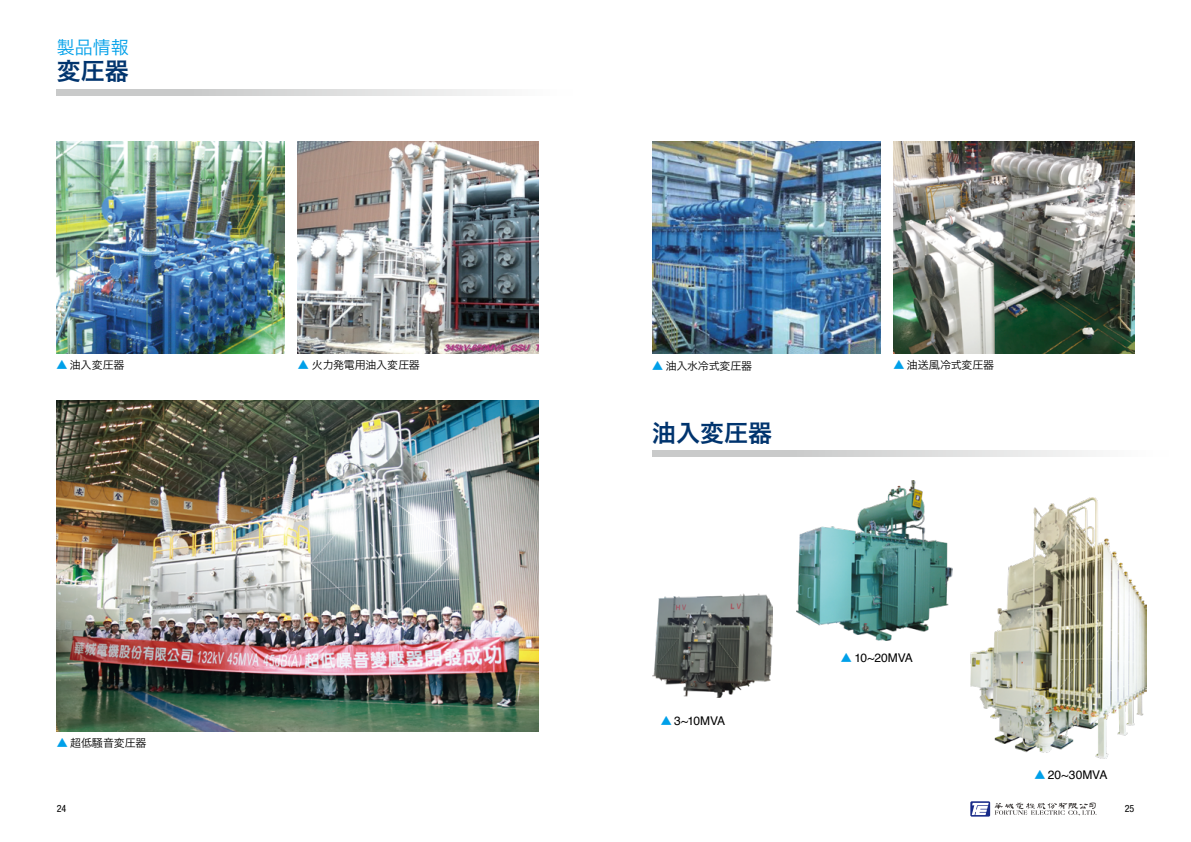
<style>
.page{position:relative;width:1191px;height:842px;background:#fff}
.page>*{position:absolute;margin:0;border:0;box-sizing:border-box;transform-origin:0 0}
.t1{font:24px "Hira Kaku Pro N W6";color:#00346e}
.t2{font:18px "Hira Kaku Pro N W3";color:#00a0e9}
.t3{font:12px "Helvetica";letter-spacing:-.01em;color:#000}
.t4{font:11px "Hira Kaku Pro N W3";letter-spacing:-.02em;color:#000}
.t5{font:condensed 10px "Helvetica Neue";color:#000}
.s1{font-family:"Source Han Sans TW";color:#00a0e9}
.s2{font-family:"Source Han Sans TW";font-size:11px;color:#00a0e9}
</style>
<div class="page">
<svg style="left:994px;top:802px;width:102px;height:14px"></svg>
<svg style="left:970px;top:801px;width:20px;height:16px"></svg>
<svg style="left:971px;top:803px;width:17px;height:12px"></svg>
<svg style="left:57px;top:89px;width:437px;height:7px;background:#d8d8d8"></svg>
<img style="left:652px;top:594px;width:120px;height:104px">
<img style="left:797px;top:480px;width:155px;height:161px">
<img style="left:970px;top:497px;width:176px;height:262px">
<img style="left:652px;top:141px;width:228px;height:212px">
<svg style="left:652px;top:451px;width:438px;height:6px;background:#d8d8d8"></svg>
<img style="left:56px;top:141px;width:228px;height:212px">
<img style="left:298px;top:141px;width:241px;height:212px">
<img style="left:56px;top:400px;width:482px;height:331px">
<img style="left:893px;top:141px;width:241px;height:212px">
<h2 class="t2" style="left:57px;top:31px;width:73px">製品情報</h2>
<h1 class="t1" style="left:57px;top:50px;width:73px">変圧器</h1>
<p class="t4" style="left:56px;top:355px;width:69px"><span class="s1">▲</span> 油入変圧器</p>
<p class="t4" style="left:298px;top:355px;width:124px"><span class="s1">▲</span> 火力発電用油入変圧器</p>
<p class="t4" style="left:652px;top:356px;width:101px"><span class="s1">▲</span> 油入水冷式変圧器</p>
<p class="t4" style="left:893px;top:355px;width:102px"><span class="s1">▲</span> 油送風冷式変圧器</p>
<p class="t4" style="left:57px;top:733px;width:91px"><span class="s1">▲</span> 超低騒音変圧器</p>
<h1 class="t1" style="left:652px;top:411px;width:121px">油入変圧器</h1>
<p class="t3" style="left:660px;top:711px;width:66px"><span class="s2">▲</span> 3~10MVA</p>
<p class="t3" style="left:841px;top:649px;width:73px"><span class="s2">▲</span> 10~20MVA</p>
<p class="t3" style="left:1034px;top:766px;width:74px"><span class="s2">▲</span> 20~30MVA</p>
<p class="t5" style="left:57px;top:803px;width:11px">24</p>
<p class="t5" style="left:1124px;top:803px;width:11px">25</p>
</div>
